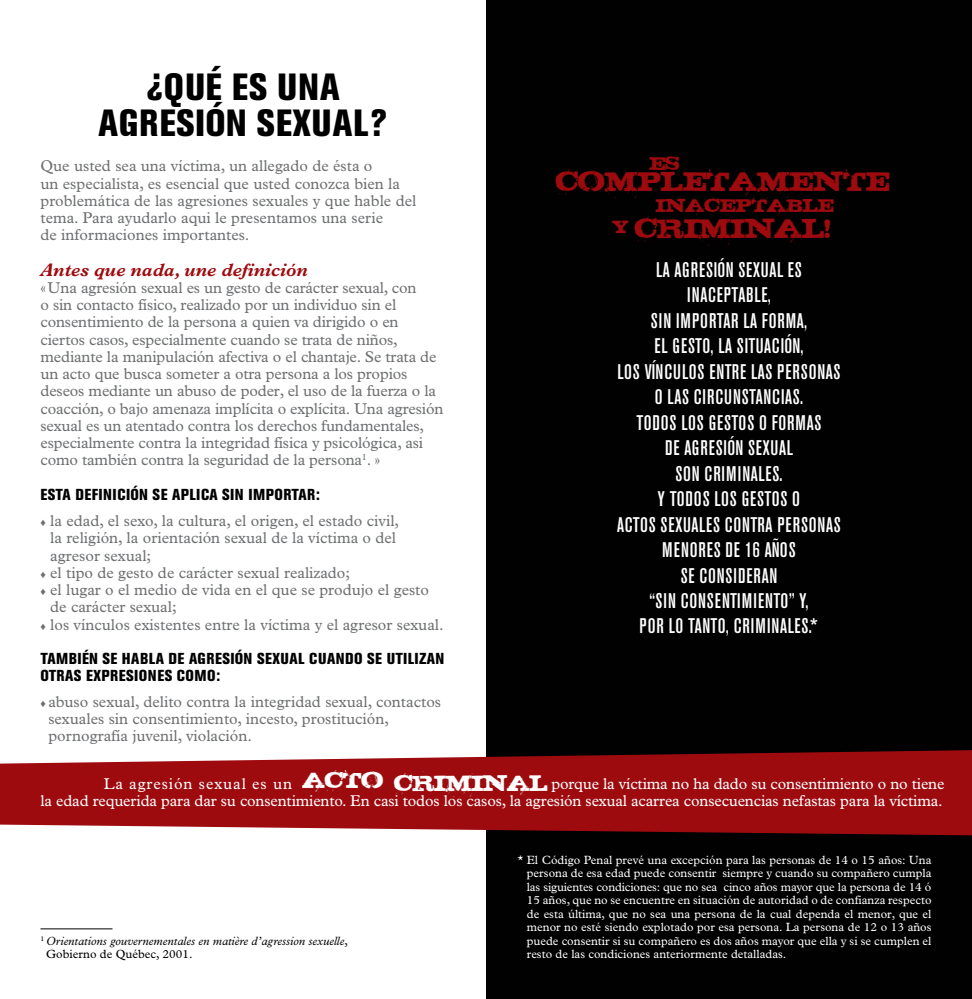
<style>
.page{position:relative;width:972px;height:999px;background:#fff}
.page>*{position:absolute;margin:0;border:0;box-sizing:border-box;transform-origin:0 0}
.t1{font:800 condensed 37.5px/36px "Akzidenz Grotesk BE";letter-spacing:.02em;color:#000;text-align:center}
.t2{font:33px "STEAK";color:#9e0b0f}
.t3{font:22.5px "STEAK";color:#9e0b0f}
.t4{font:500 condensed 21px/25.5px "Akzidenz Grotesk BE";letter-spacing:.04em;color:#fff;text-align:center}
.t5{font:italic 700 18px "Plantin";color:#9e0b0f}
.t6{font:15.75px/17.2px "Plantin";color:#6d6f71}
.t7{font:15.75px/17.2px "Plantin";letter-spacing:-.01em;color:#fff;text-align:right}
.t8{font:800 condensed 15.75px/16.5px "Akzidenz Grotesk BE";letter-spacing:.03em;color:#010101}
.t9{font:12px/13.5px "Plantin";color:#fff;text-align:justify}
.t10{font:italic 12px/13.5px "Plantin";color:#000}
.s1{color:#010101}
.s2{font-family:"STEAK";font-size:27px}
.s3{font-style:normal}
</style>
<div class="page">
<div style="left:486px;top:0;width:486px;height:999px;background:#010101"></div>
<svg style="left:0;top:750px;width:972px;height:85px;fill:#9e0b0f"></svg>
<hr style="left:40px;top:928px;width:72px;height:1px;background:#000">
<h1 class="t1" style="left:99px;top:69px;width:290px"><span class="s1">¿</span>QUÉ ES UNA<br>AGRESIÓN SEXUAL?</h1>
<p class="t6" style="left:40px;top:157px;width:377px">Que usted sea una víctima, un allegado de ésta o<br>un especialista, es esencial que usted conozca bien la problemática de las agresiones sexuales y que hable del tema. Para ayudarlo aqui le presentamos una serie<br>de informaciones importantes.</p>
<p class="t5" style="left:40px;top:259px;width:269px">Antes que nada, une definición</p>
<p class="t6" style="left:40px;top:279px;width:404px">«Una agresión sexual es un gesto de carácter sexual, con<br>o sin contacto físico, realizado por un individuo sin el consentimiento de la persona a quien va dirigido o en ciertos casos, especialmente cuando se trata de niños, mediante la manipulación afectiva o el chantaje. Se trata de un acto que busca someter a otra persona a los propios deseos mediante un abuso de poder, el uso de la fuerza o la coacción, o bajo amenaza implícita o explícita. Una agresión sexual es un atentado contra los derechos fundamentales, especialmente contra la integridad física y psicológica, asi como también contra la seguridad de la persona<sup>1</sup>. »</p>
<p class="t8" style="left:41px;top:486px;width:281px">ESTA DEFINICIÓN SE APLICA SIN IMPORTAR:</p>
<p class="t6" style="left:40px;top:512px;width:360px">♦ la edad, el sexo, la cultura, el origen, el estado civil,</p>
<p class="t6" style="left:50px;top:529px;width:347px">la religión, la orientación sexual de la víctima o del</p>
<p class="t6" style="left:50px;top:547px;width:103px">agresor sexual;</p>
<p class="t6" style="left:40px;top:564px;width:311px">♦ el tipo de gesto de carácter sexual realizado;</p>
<p class="t6" style="left:40px;top:581px;width:390px">♦ el lugar o el medio de vida en el que se produjo el gesto</p>
<p class="t6" style="left:50px;top:598px;width:128px">de carácter sexual;</p>
<p class="t6" style="left:40px;top:616px;width:405px">♦ los vínculos existentes entre la víctima y el agresor sexual.</p>
<p class="t8" style="left:41px;top:651px;width:405px">TAMBIÉN SE HABLA DE AGRESIÓN SEXUAL CUANDO SE UTILIZAN<br>OTRAS EXPRESIONES COMO:</p>
<p class="t6" style="left:48px;top:693px;width:394px;text-indent:-8px">♦ abuso sexual, delito contra la integridad sexual, contactos sexuales sin consentimiento, incesto, prostitución, pornografía juvenil, violación.</p>
<p class="t7" style="left:41px;top:775px;width:906px">La agresión sexual es un <span class="s2">actO criminAl</span> porque la víctima no ha dado su consentimiento o no tiene<br>la edad requerida para dar su consentimiento. En casi todos los casos, la agresión sexual acarrea consecuencias nefastas para la víctima.</p>
<h3 class="t3" style="left:650px;top:150px;width:31px">ES</h3>
<h2 class="t2" style="left:556px;top:161px;width:180px">COMPLETAM</h2>
<h2 class="t2" style="left:790px;top:161px;width:101px">ENTE</h2>
<h3 class="t3" style="left:656px;top:192px;width:18px">INAC</h3>
<h3 class="t3" style="left:720px;top:192px;width:116px">EPTABLE</h3>
<h2 class="t2" style="left:612px;top:208px;width:48px"><sup>Y</sup> CRIMINAL</h2>
<h2 class="t2" style="left:824px;top:208px;width:8px">!</h2>
<p class="t4" style="left:617px;top:257px;width:225px">LA AGRESIÓN SEXUAL ES<br>INACEPTABLE,<br>SIN IMPORTAR LA FORMA,<br>EL GESTO, LA SITUACIÓN,<br>LOS VÍNCULOS ENTRE LAS PERSONAS<br>O LAS CIRCUNSTANCIAS.<br>TODOS LOS GESTOS O FORMAS<br>DE AGRESIÓN SEXUAL<br>SON CRIMINALES.<br>Y TODOS LOS GESTOS O<br>ACTOS SEXUALES CONTRA PERSONAS<br>MENORES DE 16 AÑOS<br>SE CONSIDERAN<br>“SIN CONSENTIMIENTO” Y,<br>POR LO TANTO, CRIMINALES.*</p>
<p class="t10" style="left:46px;top:934px;width:303px;text-indent:-6px"><sup>1</sup> Orientations gouvernementales en matière d’agression sexuelle<span class="s3">,<br>Gobierno de Québec, 2001.</span></p>
<p class="t9" style="left:527px;top:853px;width:406px;text-indent:-9px">* El Código Penal prevé una excepción para las personas de 14 o 15 años: Una persona de esa edad puede consentir siempre y cuando su compañero cumpla las siguientes condiciones: que no sea cinco años mayor que la persona de 14 ó 15 años, que no se encuentre en situación de autoridad o de confianza respecto de esta última, que no sea una persona de la cual dependa el menor, que el menor no esté siendo explotado por esa persona. La persona de 12 o 13 años puede consentir si su compañero es dos años mayor que ella y si se cumplen el resto de las condiciones anteriormente detalladas.</p>
</div>
